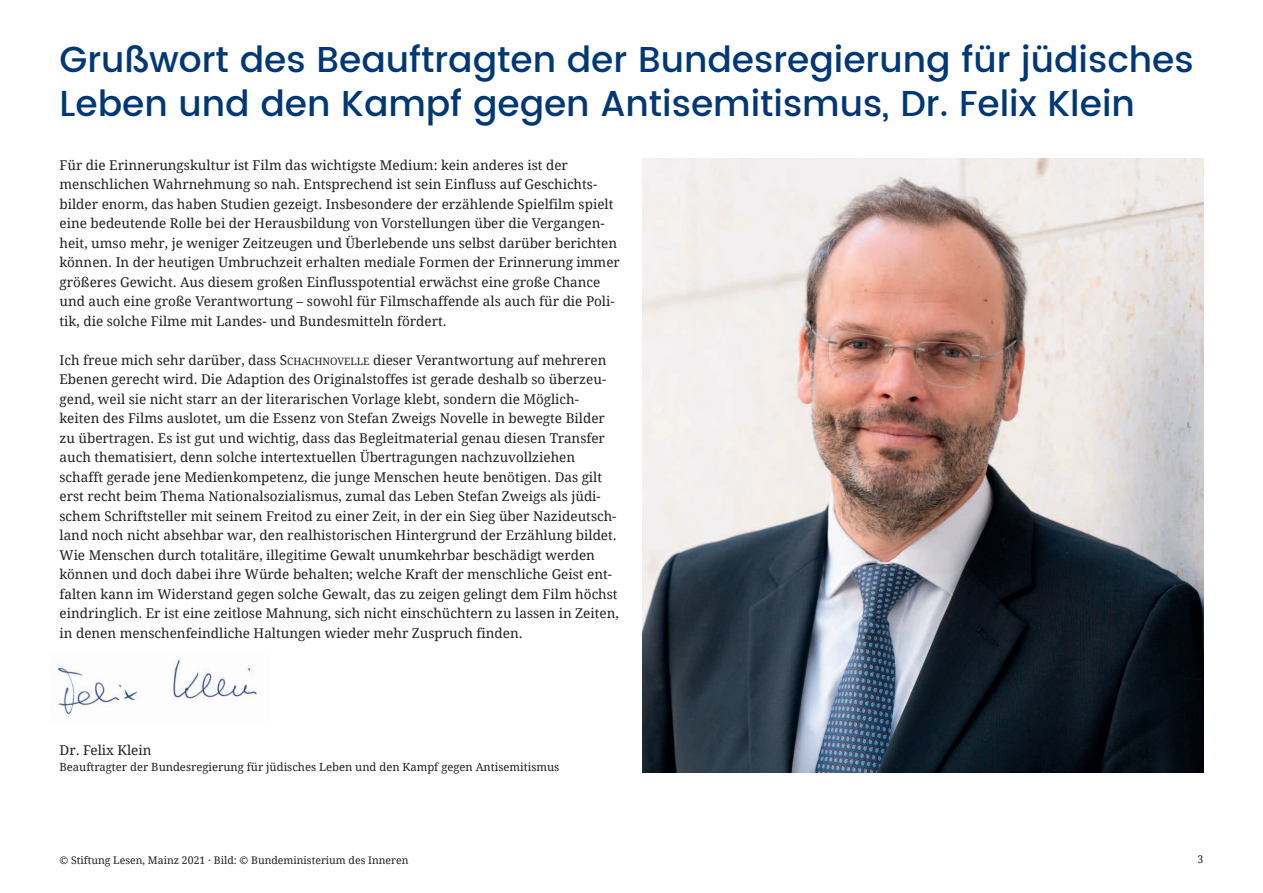
<style>
.page{position:relative;width:1263px;height:893px;background:#fff}
.page>*{position:absolute;margin:0;border:0;box-sizing:border-box;transform-origin:0 0}
.t1{font:500 36px/43.2px "Poppins DE";color:#013874}
.t2{font:13.5px/19.5px "Droid Serif";color:#231f20}
.t3{font:11.25px "Droid Serif";color:#231f20}
.t4{font:10.5px "Droid Serif";color:#231f20}
.s1{font-size:10.2px}
</style>
<div class="page">
<img style="left:57px;top:657px;width:200px;height:59px">
<img style="left:642px;top:159px;width:561px;height:613px">
<h1 class="t1" style="left:60px;top:42px;width:1136px">Grußwort des Beauftragten der Bundesregierung für jüdisches<br>Leben und den Kampf gegen Antisemitismus, Dr. Felix Klein</h1>
<p class="t2" style="left:60px;top:155px;width:562px">Für die Erinnerungskultur ist Film das wichtigste Medium: kein anderes ist der menschlichen Wahrnehmung so nah. Entsprechend ist sein Einfluss auf Geschichts - bilder enorm, das haben Studien gezeigt. Insbesondere der erzählende Spielfilm spielt eine bedeutende Rolle bei der Herausbildung von Vorstellungen über die Vergangen&shy;heit, umso mehr, je weniger Zeitzeugen und Überlebende uns selbst darüber berichten können. In der heutigen Umbruchzeit erhalten mediale Formen der Erinnerung immer größeres Gewicht. Aus diesem großen Einflusspotential erwächst eine große Chance und auch eine große Verantwortung – sowohl für Filmschaffende als auch für die Poli&shy;tik, die solche Filme mit Landes- und Bundesmitteln fördert.</p>
<p class="t2" style="left:60px;top:350px;width:561px">Ich freue mich sehr darüber, dass S<span class="s1">CHACHNOVELLE</span> dieser Verantwortung auf mehreren Ebenen gerecht wird. Die Adaption des Originalstoffes ist gerade deshalb so überzeu&shy;gend, weil sie nicht starr an der literarischen Vorlage klebt, sondern die Möglich&shy;keiten des Films auslotet, um die Essenz von Stefan Zweigs Novelle in bewegte Bilder zu übertragen. Es ist gut und wichtig, dass das Begleitmaterial genau diesen Transfer auch thematisiert, denn solche intertextuellen Übertragungen nachzuvollziehen schafft gerade jene Medienkompetenz, die junge Menschen heute benötigen. Das gilt erst recht beim Thema Nationalsozialismus, zumal das Leben Stefan Zweigs als jüdi&shy;schem Schriftsteller mit seinem Freitod zu einer Zeit, in der ein Sieg über Nazideutsch&shy;land noch nicht absehbar war, den realhistorischen Hintergrund der Erzählung bildet.<br>Wie Menschen durch totalitäre, illegitime Gewalt unumkehrbar beschädigt werden können und doch dabei ihre Würde behalten; welche Kraft der menschliche Geist ent&shy;falten kann im Widerstand gegen solche Gewalt, das zu zeigen gelingt dem Film höchst eindringlich. Er ist eine zeitlose Mahnung, sich nicht einschüchtern zu lassen in Zeiten, in denen menschenfeindliche Haltungen wieder mehr Zuspruch finden.</p>
<p class="t2" style="left:60px;top:740px;width:93px">Dr. Felix Klein</p>
<p class="t3" style="left:60px;top:761px;width:501px">Beauftragter der Bundesregierung für jüdisches Leben und den Kampf gegen Antisemitismus</p>
<p class="t4" style="left:60px;top:854px;width:350px">© Stiftung Lesen, Mainz 2021 · Bild: © Bundeministerium des Inneren</p>
<p class="t4" style="left:1197px;top:853px;width:7px">3</p>
</div>
